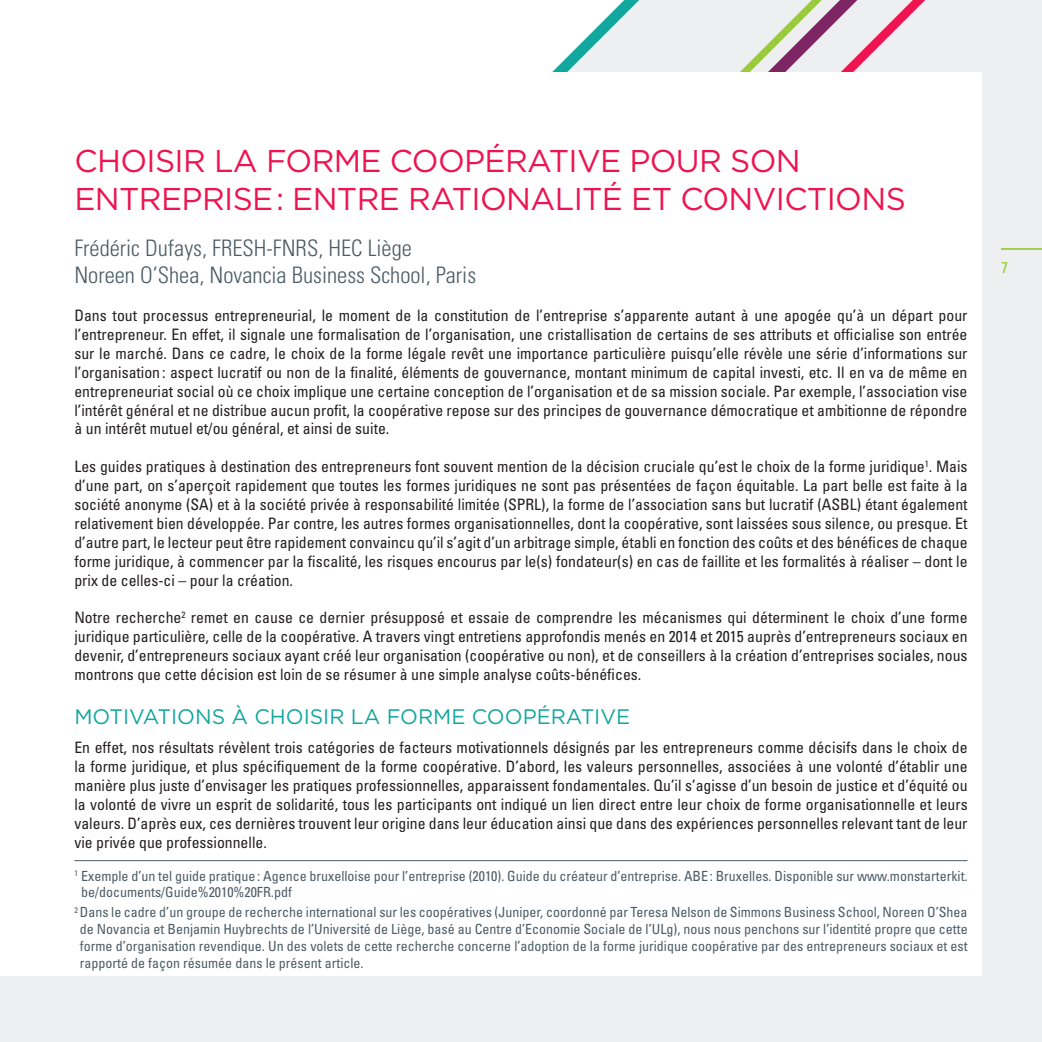
<style>
.page{position:relative;width:1042px;height:1042px;background:#eeeff0}
.page>*{position:absolute;margin:0;border:0;box-sizing:border-box;transform-origin:0 0}
.t1{font:31.5px/37.8px "Gotham";letter-spacing:-.02em;color:#ed1450}
.t2{font:300 condensed 22.75px/27.3px "Univers";color:#4c5c65}
.t3{font:21px "Gotham";color:#12a79d}
.t4{font:condensed 15.75px/18.9px "Univers";color:#231f20;text-align:justify}
.t5{font:condensed 15.75px "Univers";color:#99ca3b}
.t6{font:condensed 14px/16.8px "Univers";color:#4c5c65}
</style>
<div class="page">
<svg style="left:0;top:0;width:925px;height:72px"></svg>
<hr style="left:1001px;top:248px;width:41px;height:2px;background:#99ca3b">
<div style="left:0;top:72px;width:981px;height:903px;background:#fff"></div>
<hr style="left:74px;top:860px;width:893px;height:1px;background:#4c5c65">
<h1 class="t1" style="left:74px;top:141px;width:833px">CHOISIR LA FORME COOPÉRATIVE POUR SON<br>ENTREPRISE: ENTRE RATIONALITÉ ET CONVICTIONS</h1>
<h2 class="t2" style="left:74px;top:234px;width:403px">Frédéric Dufays, FRESH-FNRS, HEC Liège<br>Noreen O’Shea, Novancia Business School, Paris</h2>
<p class="t4" style="left:74px;top:305px;width:894px">Dans tout processus entrepreneurial, le moment de la constitution de l’entreprise s’apparente autant à une apogée qu’à un départ pour l’entrepreneur. En effet, il signale une formalisation de l’organisation, une cristallisation de certains de ses attributs et officialise son entrée sur le marché. Dans ce cadre, le choix de la forme légale revêt une importance particulière puisqu’elle révèle une série d’informations sur l’organisation: aspect lucratif ou non de la finalité, éléments de gouvernance, montant minimum de capital investi, etc. Il en va de même en entrepreneuriat social où ce choix implique une certaine conception de l’organisation et de sa mission sociale. Par exemple, l’association vise l’intérêt général et ne distribue aucun profit, la coopérative repose sur des principes de gouvernance démocratique et ambitionne de répondre à un intérêt mutuel et/ou général, et ainsi de suite.</p>
<p class="t4" style="left:74px;top:457px;width:895px">Les guides pratiques à destination des entrepreneurs font souvent mention de la décision cruciale qu’est le choix de la forme juridique<sup>1</sup>. Mais d’une part, on s’aperçoit rapidement que toutes les formes juridiques ne sont pas présentées de façon équitable. La part belle est faite à la société anonyme (SA) et à la société privée à responsabilité limitée (SPRL), la forme de l’association sans but lucratif (ASBL) étant également relativement bien développée. Par contre, les autres formes organisationnelles, dont la coopérative, sont laissées sous silence, ou presque. Et d’autre part, le lecteur peut être rapidement convaincu qu’il s’agit d’un arbitrage simple, établi en fonction des coûts et des bénéfices de chaque forme juridique, à commencer par la fiscalité, les risques encourus par le(s) fondateur(s) en cas de faillite et les formalités à réaliser – dont le prix de celles-ci – pour la création.</p>
<p class="t4" style="left:74px;top:608px;width:894px">Notre recherche<sup>2</sup> remet en cause ce dernier présupposé et essaie de comprendre les mécanismes qui déterminent le choix d’une forme juridique particulière, celle de la coopérative. A travers vingt entretiens approfondis menés en 2014 et 2015 auprès d’entrepreneurs sociaux en devenir, d’entrepreneurs sociaux ayant créé leur organisation (coopérative ou non), et de conseillers à la création d’entreprises sociales, nous montrons que cette décision est loin de se résumer à une simple analyse coûts-bénéfices.</p>
<h3 class="t3" style="left:74px;top:705px;width:557px">MOTIVATIONS À CHOISIR LA FORME COOPÉRATIVE</h3>
<p class="t4" style="left:74px;top:737px;width:895px">En effet, nos résultats révèlent trois catégories de facteurs motivationnels désignés par les entrepreneurs comme décisifs dans le choix de la forme juridique, et plus spécifiquement de la forme coopérative. D’abord, les valeurs personnelles, associées à une volonté d’établir une manière plus juste d’envisager les pratiques professionnelles, apparaissent fondamentales. Qu’il s’agisse d’un besoin de justice et d’équité ou la volonté de vivre un esprit de solidarité, tous les participants ont indiqué un lien direct entre leur choix de forme organisationnelle et leurs valeurs. D’après eux, ces dernières trouvent leur origine dans leur éducation ainsi que dans des expériences personnelles relevant tant de leur vie privée que professionnelle.</p>
<p class="t6" style="left:81px;top:867px;width:888px;text-indent:-7px"><sup>1</sup> Exemple d’un tel guide pratique: Agence bruxelloise pour l’entreprise (2010). Guide du créateur d’entreprise. ABE: Bruxelles. Disponible sur www.monstarterkit. be/documents/Guide%2010%20FR.pdf</p>
<p class="t6" style="left:80px;top:903px;width:889px;text-align:justify;text-indent:-5px"><sup>2</sup> Dans le cadre d’un groupe de recherche international sur les coopératives (Juniper, coordonné par Teresa Nelson de Simmons Business School, Noreen O’Shea de Novancia et Benjamin Huybrechts de l’Université de Liège, basé au Centre d’Economie Sociale de l’ULg), nous nous penchons sur l’identité propre que cette forme d’organisation revendique. Un des volets de cette recherche concerne l’adoption de la forme juridique coopérative par des entrepreneurs sociaux et est rapporté de façon résumée dans le présent article.</p>
<p class="t5" style="left:1001px;top:258px;width:8px">7</p>
</div>
